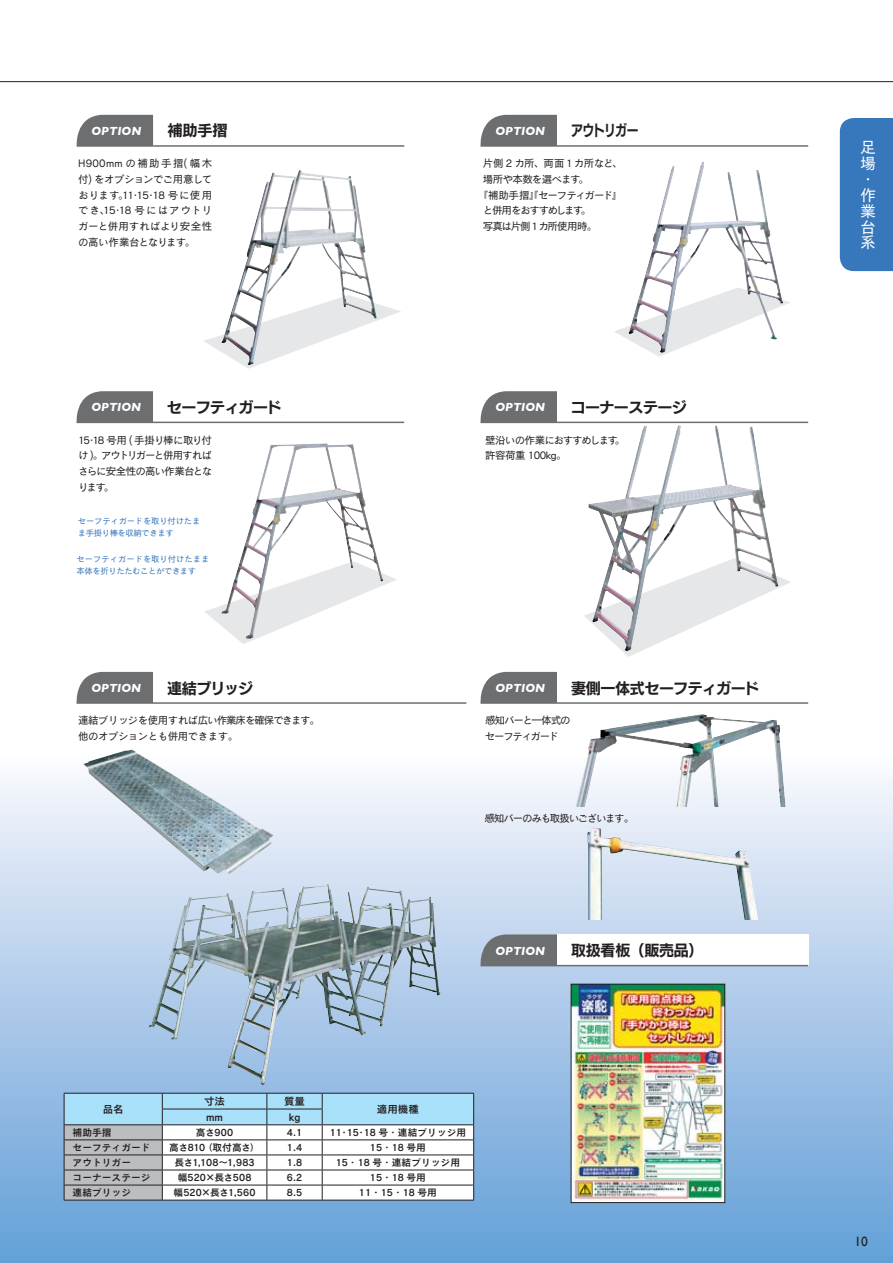
<style>
.page{position:relative;width:893px;height:1263px;background:#fff}
.page>*{position:absolute;margin:0;border:0;box-sizing:border-box;transform-origin:0 0}
.t1{font:15.9px/15.9px "Cezanne Pro M 90 pv RKSJ V";color:#fff}
.t2{font:15px "New Rodin Pro B 90 pv RKSJ H";letter-spacing:-.035em;color:#231f20}
.t3{font:15px "New Rodin Pro B 90 pv RKSJ H";letter-spacing:-.035em;color:#231f20;scale:.79 1}
.t4{font:13.5px "Gill Sans";color:#231f20}
.t5{font:italic 700 12px "Gill Sans";color:#fff}
.t6{font:10.5px/15.8px "Cezanne Pro M 90 pv RKSJ V";letter-spacing:-.08em;color:#231f20;text-align:justify}
.t7{font:10.5px/15.8px "Cezanne Pro M 90 pv RKSJ V";letter-spacing:-.05em;color:#231f20}
.t8{font:10.5px/15.8px "Cezanne Pro M 90 pv RKSJ V";letter-spacing:-.06em;color:#231f20}
.t9{font:10.5px/15.8px "Cezanne Pro M 90 pv RKSJ V";letter-spacing:-.115em;color:#231f20}
.t10{font:10.5px "Cezanne Pro M 90 pv RKSJ V";letter-spacing:-.12em;color:#231f20}
.t11{font:10.5px "Cezanne Pro M 90 pv RKSJ V";letter-spacing:-.045em;color:#231f20}
.t12{font:10.5px "Cezanne Pro DB 90 pv RKSJ H";color:#231f20}
.t13{font:10.5px "Cezanne Pro M 90 pv RKSJ V";letter-spacing:-.14em;color:#231f20}
.t14{font:9.75px "Cezanne Pro DB 90 pv RKSJ H";color:#231f20}
.t15{font:9.75px "Cezanne Pro DB 90 pv RKSJ H";letter-spacing:-.035em;color:#231f20}
.t16{font:8.4px/12.1px "Cezanne Pro M 90 pv RKSJ V";letter-spacing:-.025em;color:#3777bc}
</style>
<div class="page">
<div style="left:0;top:753px;width:893px;height:510px;background:linear-gradient(to bottom,#fbf9fd,#619dd6)"></div>
<hr style="left:0;top:81px;width:893px;height:1px;background:#231f20">
<svg style="left:584px;top:577px;width:207px;height:80px"></svg>
<svg style="left:204px;top:574px;width:193px;height:70px"></svg>
<hr style="left:153px;top:145px;width:251px;height:2px;background:#6d6e70">
<svg style="left:76px;top:115px;width:77px;height:32px;background:#78797a"></svg>
<hr style="left:557px;top:145px;width:251px;height:2px;background:#6d6e70">
<svg style="left:480px;top:115px;width:77px;height:32px;background:#77787a"></svg>
<hr style="left:557px;top:422px;width:251px;height:1px;background:#6d6e70">
<svg style="left:480px;top:391px;width:77px;height:32px;background:#77787a"></svg>
<hr style="left:557px;top:702px;width:251px;height:2px;background:#6d6e70">
<svg style="left:480px;top:672px;width:77px;height:32px;background:#77787a"></svg>
<hr style="left:153px;top:422px;width:251px;height:1px;background:#6d6e70">
<svg style="left:76px;top:391px;width:77px;height:32px;background:#78787a"></svg>
<hr style="left:153px;top:702px;width:313px;height:2px;background:#6d6e70">
<svg style="left:76px;top:672px;width:77px;height:32px;background:#77787a"></svg>
<div style="left:557px;top:934px;width:251px;height:32px;background:#fff"></div>
<hr style="left:557px;top:965px;width:251px;height:1px;background:#6d6e70">
<svg style="left:478px;top:934px;width:79px;height:32px;background:#75787d"></svg>
<img style="left:573px;top:986px;width:150px;height:215px">
<div style="left:571px;top:984px;width:154px;height:219px;border:1px solid #231f20"></div>
<img style="left:588px;top:425px;width:191px;height:226px">
<svg style="left:614px;top:300px;width:176px;height:57px"></svg>
<img style="left:628px;top:162px;width:155px;height:191px">
<svg style="left:204px;top:304px;width:197px;height:65px"></svg>
<img style="left:221px;top:170px;width:156px;height:195px">
<img style="left:149px;top:884px;width:292px;height:201px">
<img style="left:221px;top:443px;width:163px;height:196px">
<img style="left:84px;top:750px;width:189px;height:124px">
<img style="left:573px;top:714px;width:213px;height:92px">
<img style="left:587px;top:827px;width:174px;height:92px">
<svg style="left:64px;top:1093px;width:410px;height:107px"></svg>
<hr style="left:64px;top:1200px;width:410px;height:1px;background:#231f20">
<div style="left:840px;top:118px;width:53px;height:153px;background:#3777bc"></div>
<p class="t5" style="left:91px;top:124px;width:51px">OPTION</p>
<p class="t2" style="left:167px;top:125px;width:76px">補助手摺　</p>
<p class="t5" style="left:495px;top:124px;width:51px">OPTION</p>
<p class="t3" style="left:571px;top:125px;width:102px">アウトリガー　</p>
<p class="t6" style="left:78px;top:157px;width:136px">H900mm の補助手摺( 幅木付) をオプションでご用意しております｡11･15･18 号に使用でき､15･18 号にはアウトリガーと併用すればより安全性の高い作業台となります。</p>
<p class="t11" style="left:483px;top:159px;width:136px">片側 2 カ所､両面 1カ所など､</p>
<p class="t6" style="left:483px;top:173px;width:102px">場所や本数を選べます｡</p>
<p class="t6" style="left:478px;top:188px;width:147px">『補助手摺』『セーフティガード』</p>
<p class="t13" style="left:483px;top:207px;width:105px">と併用をおすすめします｡</p>
<p class="t6" style="left:483px;top:220px;width:111px">写真は片側 1カ所使用時｡</p>
<p class="t5" style="left:91px;top:400px;width:51px">OPTION</p>
<p class="t2" style="left:167px;top:402px;width:131px">セーフティガード　</p>
<p class="t5" style="left:495px;top:400px;width:51px">OPTION</p>
<p class="t2" style="left:571px;top:402px;width:133px">コーナーステージ　</p>
<p class="t6" style="left:78px;top:433px;width:136px">15･18 号用 ( 手掛り棒に取り付け )｡アウトリガーと併用すればさらに安全性の高い作業台となります｡</p>
<p class="t8" style="left:485px;top:433px;width:137px">壁沿いの作業におすすめします｡許容荷重 100kg。</p>
<p class="t16" style="left:78px;top:516px;width:124px">セーフティガードを取り付けたまま手掛り棒を収納できます</p>
<p class="t16" style="left:77px;top:554px;width:134px">セーフティガードを取り付けたまま本体を折りたたむことができます</p>
<p class="t5" style="left:91px;top:681px;width:51px">OPTION</p>
<p class="t2" style="left:167px;top:682px;width:102px">連結ブリッジ　</p>
<p class="t5" style="left:495px;top:681px;width:51px">OPTION</p>
<p class="t2" style="left:571px;top:682px;width:205px">妻側一体式セーフティガード　</p>
<p class="t7" style="left:78px;top:714px;width:238px">連結ブリッジを使用すれば広い作業床を確保できます｡他のオプションとも併用できます｡</p>
<p class="t9" style="left:485px;top:714px;width:87px">感知バーと一体式のセーフティガード</p>
<p class="t10" style="left:484px;top:814px;width:151px">感知バーのみも取扱いございます。</p>
<p class="t5" style="left:495px;top:943px;width:51px">OPTION</p>
<p class="t2" style="left:571px;top:945px;width:134px">取扱看板（販売品）</p>
<p class="t12" style="left:103px;top:1105px;width:22px">品名</p>
<p class="t12" style="left:204px;top:1097px;width:22px">寸法</p>
<p class="t12" style="left:284px;top:1097px;width:22px">質量</p>
<p class="t12" style="left:206px;top:1113px;width:18px">mm</p>
<p class="t12" style="left:289px;top:1113px;width:13px">kg</p>
<p class="t12" style="left:377px;top:1105px;width:43px">適用機種</p>
<p class="t14" style="left:73px;top:1128px;width:40px">補助手摺</p>
<p class="t14" style="left:196px;top:1128px;width:39px">高さ900</p>
<p class="t14" style="left:287px;top:1128px;width:17px">4.1</p>
<p class="t14" style="left:330px;top:1128px;width:138px">11･15･18 号・連結ブリッジ用</p>
<p class="t14" style="left:73px;top:1143px;width:79px">セーフティガード</p>
<p class="t15" style="left:169px;top:1143px;width:92px">高さ810（取付高さ）</p>
<p class="t14" style="left:287px;top:1143px;width:17px">1.4</p>
<p class="t14" style="left:370px;top:1143px;width:58px">15・18 号用</p>
<p class="t14" style="left:73px;top:1159px;width:60px">アウトリガー</p>
<p class="t14" style="left:174px;top:1159px;width:82px">長さ1,108～1,983</p>
<p class="t14" style="left:287px;top:1159px;width:17px">1.8</p>
<p class="t14" style="left:336px;top:1159px;width:126px">15・18 号・連結ブリッジ用</p>
<p class="t14" style="left:73px;top:1174px;width:79px">コーナーステージ</p>
<p class="t14" style="left:178px;top:1174px;width:75px">幅520×長さ508</p>
<p class="t14" style="left:287px;top:1174px;width:17px">6.2</p>
<p class="t14" style="left:370px;top:1174px;width:58px">15・18 号用</p>
<p class="t14" style="left:73px;top:1189px;width:60px">連結ブリッジ</p>
<p class="t14" style="left:174px;top:1189px;width:84px">幅520×長さ1,560</p>
<p class="t14" style="left:287px;top:1189px;width:17px">8.5</p>
<p class="t14" style="left:359px;top:1189px;width:79px">11・15・18 号用</p>
<p class="t1" style="left:860px;top:141px;width:17px">足場・作業台系</p>
<p class="t4" style="left:854px;top:1234px;width:15px">10</p>
</div>
